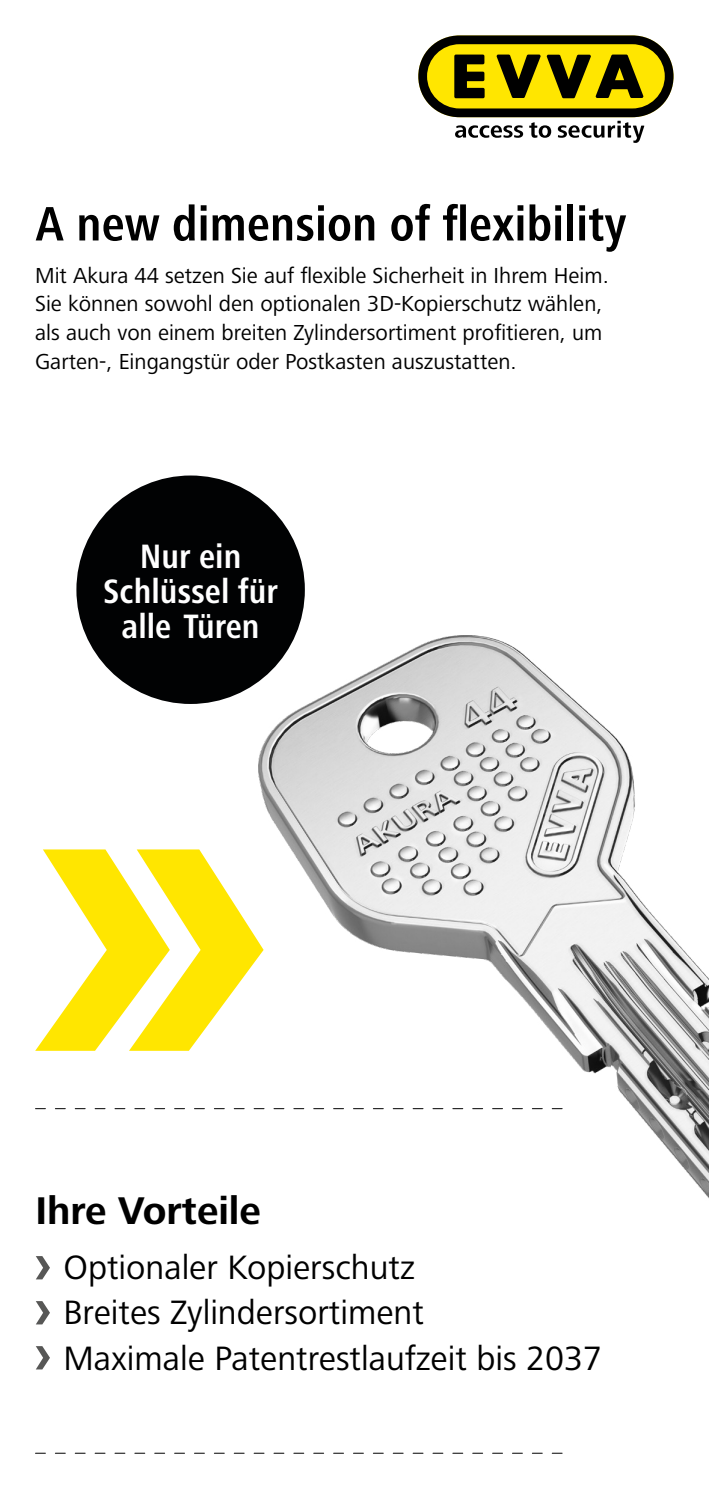
<style>
.page{position:relative;width:709px;height:1489px;background:#fff}
.page>*{position:absolute;margin:0;border:0;box-sizing:border-box;transform-origin:0 0}
.t1{font:700 condensed 50px "Frutiger Next LTCE";color:#000}
.t2{font:700 40px "Frutiger Next LTCE";color:#000}
.t3{font:35px/45px "Frutiger Next LTCE";color:#000}
.t4{font:700 condensed 35px/35px "Frutiger Next LTCE";color:#fff;text-align:center}
.t5{font:22.5px/28.8px "Frutiger Next LTCE";color:#000}
.s1{font-weight:700;font-size:58px;color:#575756}
</style>
<div class="page">
<svg style="left:418px;top:35px;width:255px;height:108px"></svg>
<svg style="left:36px;top:849px;width:222px;height:201px"></svg>
<svg style="left:35px;top:1108px;width:223px;height:1px"></svg>
<svg style="left:35px;top:1452px;width:527px;height:1px"></svg>
<img style="left:258px;top:636px;width:451px;height:563px">
<div style="left:76px;top:475px;width:229px;height:229px;background:#010203;border-radius:50%"></div>
<h1 class="t1" style="left:35px;top:196px;width:593px">A new dimension of flexibility</h1>
<p class="t5" style="left:35px;top:261px;width:575px">Mit Akura 44 setzen Sie auf flexible Sicherheit in Ihrem Heim.<br>Sie können sowohl den optionalen 3D-Kopierschutz wählen, als auch von einem breiten Zylindersortiment profitieren, um Garten-, Eingangstür oder Postkasten auszustatten.</p>
<h3 class="t4" style="left:103px;top:539px;width:176px">Nur ein<br>Schlüssel für alle Türen</h3>
<h2 class="t2" style="left:35px;top:1188px;width:227px">Ihre Vorteile</h2>
<h3 class="t3" style="left:34px;top:1245px;width:569px"><span class="s1">›</span> Optionaler Kopierschutz<br><span class="s1">›</span> Breites Zylindersortiment<br><span class="s1">›</span> Maximale Patentrestlaufzeit bis 2037</h3>
</div>
